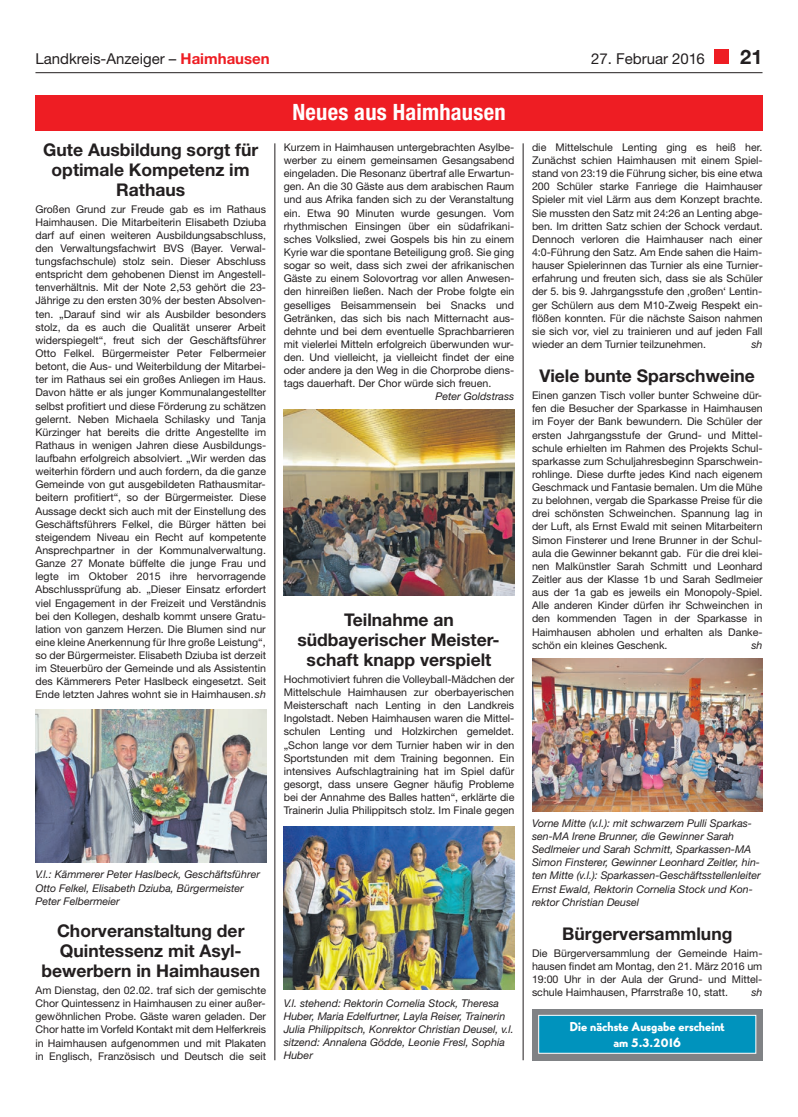
<style>
.page{position:relative;width:798px;height:1117px;background:#fff}
.page>*{position:absolute;margin:0;border:0;box-sizing:border-box;transform-origin:0 0}
.t1{font:700 condensed 22.5px "Helvetica Neue";letter-spacing:.01em;color:#fff}
.t2{font:700 20px "Helvetica Neue";color:#231f20}
.t3{font:700 17.5px/20px "Helvetica Neue";color:#231f20;text-align:center}
.t4{font:15px "Helvetica Neue";color:#231f20}
.t5{font:800 12.5px/15.9px "Bernhard Gothic BQ";color:#fff;text-align:center}
.t6{font:10.62px/13.1px "Helvetica Neue";color:#231f20;text-align:justify}
.t7{font:italic 10.62px/13.1px "Helvetica Neue";color:#231f20}
.s1{font-weight:700;color:#ee1d23}
.s2{font-style:italic}
</style>
<div class="page">
<div style="left:714px;top:50px;width:14px;height:14px;background:#ee1d23"></div>
<hr style="left:274px;top:143px;width:1px;height:916px;background:#231f20">
<hr style="left:522px;top:143px;width:1px;height:916px;background:#231f20">
<hr style="left:35px;top:72px;width:727px;height:1px;background:#231f20">
<div style="left:35px;top:96px;width:727px;height:35px;background:#ee1d23"></div>
<img style="left:35px;top:709px;width:231px;height:153px">
<img style="left:283px;top:409px;width:231px;height:186px">
<img style="left:283px;top:826px;width:231px;height:163px">
<img style="left:532px;top:658px;width:229px;height:153px">
<div style="left:531px;top:1008px;width:231px;height:51px;background:#808285"></div>
<div style="left:539px;top:1015px;width:216px;height:37px;background:#0093bd"></div>
<div style="left:538px;top:1014px;width:218px;height:39px;border:1px solid #fff"></div>
<h3 class="t4" style="left:35px;top:50px;width:236px">Landkreis-Anzeiger – <span class="s1">Haimhausen</span></h3>
<h3 class="t4" style="left:591px;top:50px;width:115px">27. Februar 2016</h3>
<h2 class="t2" style="left:740px;top:44px;width:24px">21</h2>
<h1 class="t1" style="left:292px;top:98px;width:214px">Neues aus Haimhausen</h1>
<h3 class="t3" style="left:43px;top:139px;width:216px">Gute Ausbildung sorgt für optimale Kompetenz im<br>Rathaus</h3>
<p class="t6" style="left:35px;top:202px;width:232px">Großen Grund zur Freude gab es im Rathaus Haimhausen. Die Mitarbeiterin Elisabeth Dziuba darf auf einen weiteren Ausbildungsabschluss, den Verwaltungsfachwirt BVS (Bayer. Verwal&shy;tungsfachschule) stolz sein. Dieser Abschluss entspricht dem gehobenen Dienst im Angestell&shy;tenverhältnis. Mit der Note 2,53 gehört die 23- Jährige zu den ersten 30% der besten Absolven&shy;ten. „Darauf sind wir als Ausbilder besonders stolz, da es auch die Qualität unserer Arbeit widerspiegelt“, freut sich der Geschäftsführer Otto Felkel. Bürgermeister Peter Felbermeier betont, die Aus- und Weiterbildung der Mitarbei&shy;ter im Rathaus sei ein großes Anliegen im Haus.<br>Davon hätte er als junger Kommunalangestellter selbst profitiert und diese Förderung zu schätzen gelernt. Neben Michaela Schilasky und Tanja Kürzinger hat bereits die dritte Angestellte im Rathaus in wenigen Jahren diese Ausbildungs&shy;laufbahn erfolgreich absolviert. „Wir werden das weiterhin fördern und auch fordern, da die ganze Gemeinde von gut ausgebildeten Rathausmitar&shy;beitern profitiert“, so der Bürgermeister. Diese Aussage deckt sich auch mit der Einstellung des Geschäftsführers Felkel, die Bürger hätten bei steigendem Niveau ein Recht auf kompetente Ansprechpartner in der Kommunalverwaltung.<br>Ganze 27 Monate büffelte die junge Frau und legte im Oktober 2015 ihre hervorragende Abschlussprüfung ab. „Dieser Einsatz erfordert viel Engagement in der Freizeit und Verständnis bei den Kollegen, deshalb kommt unsere Gratu&shy;lation von ganzem Herzen. Die Blumen sind nur eine kleine Anerkennung für Ihre große Leistung“, so der Bürgermeister. Elisabeth Dziuba ist derzeit im Steuerbüro der Gemeinde und als Assistentin des Kämmerers Peter Haslbeck eingesetzt. Seit Ende letzten Jahres wohnt sie in Haimhausen.<span class="s2">sh</span></p>
<p class="t6" style="left:531px;top:140px;width:232px">die Mittelschule Lenting ging es heiß her.<br>Zunächst schien Haimhausen mit einem Spiel&shy;stand von 23:19 die Führung sicher, bis eine etwa 200 Schüler starke Fanriege die Haimhauser Spieler mit viel Lärm aus dem Konzept brachte.<br>Sie mussten den Satz mit 24:26 an Lenting abge&shy;ben. Im dritten Satz schien der Schock verdaut.<br>Dennoch verloren die Haimhauser nach einer 4:0-Führung den Satz. Am Ende sahen die Haim&shy;hauser Spielerinnen das Turnier als eine Turnier&shy;erfahrung und freuten sich, dass sie als Schüler der 5. bis 9. Jahrgangsstufe den ‚großen‘ Lentin&shy;ger Schülern aus dem M10-Zweig Respekt ein&shy;flößen konnten. Für die nächste Saison nahmen sie sich vor, viel zu trainieren und auf jeden Fall wieder an dem Turnier teilzunehmen.</p>
<p class="t6" style="left:283px;top:140px;width:232px">Kurzem in Haimhausen untergebrachten Asylbe&shy;werber zu einem gemeinsamen Gesangsabend eingeladen. Die Resonanz übertraf alle Erwartun&shy;gen. An die 30 Gäste aus dem arabischen Raum und aus Afrika fanden sich zu der Veranstaltung ein. Etwa 90 Minuten wurde gesungen. Vom rhythmischen Einsingen über ein südafrikani&shy;sches Volkslied, zwei Gospels bis hin zu einem Kyrie war die spontane Beteiligung groß. Sie ging sogar so weit, dass sich zwei der afrikanischen Gäste zu einem Solovortrag vor allen Anwesen&shy;den hinreißen ließen. Nach der Probe folgte ein geselliges Beisammensein bei Snacks und Getränken, das sich bis nach Mitternacht aus&shy;dehnte und bei dem eventuelle Sprachbarrieren mit vielerlei Mitteln erfolgreich überwunden wur&shy;den. Und vielleicht, ja vielleicht findet der eine oder andere ja den Weg in die Chorprobe diens&shy;tags dauerhaft. Der Chor würde sich freuen.</p>
<p class="t7" style="left:435px;top:390px;width:80px">Peter Goldstrass</p>
<p class="t7" style="left:751px;top:337px;width:13px">sh</p>
<h3 class="t3" style="left:539px;top:366px;width:217px">Viele bunte Sparschweine</h3>
<p class="t6" style="left:531px;top:388px;width:232px">Einen ganzen Tisch voller bunter Schweine dür&shy;fen die Besucher der Sparkasse in Haimhausen im Foyer der Bank bewundern. Die Schüler der ersten Jahrgangsstufe der Grund- und Mittel&shy;schule erhielten im Rahmen des Projekts Schul - sparkasse zum Schuljahresbeginn Sparschwein&shy;rohlinge. Diese durfte jedes Kind nach eigenem Geschmack und Fantasie bemalen. Um die Mühe zu belohnen, vergab die Sparkasse Preise für die drei schönsten Schweinchen. Spannung lag in der Luft, als Ernst Ewald mit seinen Mitarbeitern Simon Finsterer und Irene Brunner in der Schul&shy;aula die Gewinner bekannt gab. Für die drei klei&shy;nen Malkünstler Sarah Schmitt und Leonhard Zeitler aus der Klasse 1b und Sarah Sedlmeier aus der 1a gab es jeweils ein Monopoly-Spiel.<br>Alle anderen Kinder dürfen ihr Schweinchen in den kommenden Tagen in der Sparkasse in Haimhausen abholen und erhalten als Danke&shy;schön ein kleines Geschenk.</p>
<h3 class="t3" style="left:297px;top:609px;width:204px">Teilnahme an südbayerischer Meister&shy;schaft knapp verspielt</h3>
<p class="t6" style="left:283px;top:672px;width:232px">Hochmotiviert fuhren die Volleyball-Mädchen der Mittelschule Haimhausen zur oberbayerischen Meisterschaft nach Lenting in den Landkreis Ingolstadt. Neben Haimhausen waren die Mittel&shy;schulen Lenting und Holzkirchen gemeldet. „Schon lange vor dem Turnier haben wir in den Sportstunden mit dem Training begonnen. Ein intensives Aufschlagtraining hat im Spiel dafür gesorgt, dass unsere Gegner häufig Probleme bei der Annahme des Balles hatten“, erklärte die Trainerin Julia Philippitsch stolz. Im Finale gegen</p>
<p class="t7" style="left:751px;top:638px;width:13px">sh</p>
<p class="t7" style="left:35px;top:867px;width:226px">V.l.: Kämmerer Peter Haslbeck, Geschäftsführer<br>Otto Felkel, Elisabeth Dziuba, Bürgermeister<br>Peter Felbermeier</p>
<h3 class="t3" style="left:41px;top:920px;width:220px">Chorveranstaltung der<br>Quintessenz mit Asyl - bewerbern in Haimhausen</h3>
<p class="t6" style="left:35px;top:983px;width:232px">Am Dienstag, den 02.02. traf sich der gemischte Chor Quintessenz in Haimhausen zu einer außer&shy;gewöhnlichen Probe. Gäste waren geladen. Der Chor hatte im Vorfeld Kontakt mit dem Helferkreis in Haimhausen aufgenommen und mit Plakaten in Englisch, Französisch und Deutsch die seit</p>
<p class="t7" style="left:283px;top:996px;width:231px">V.l. stehend: Rektorin Cornelia Stock, Theresa Huber, Maria Edelfurtner, Layla Reiser, Trainerin Julia Philippitsch, Konrektor Christian Deusel, v.l. sitzend: Annalena Gödde, Leonie Fresl, Sophia Huber</p>
<p class="t7" style="left:531px;top:816px;width:230px">Vorne Mitte (v.l.): mit schwarzem Pulli Sparkas&shy;sen-MA Irene Brunner, die Gewinner Sarah Sedlmeier und Sarah Schmitt, Sparkassen-MA Simon Finsterer, Gewinner Leonhard Zeitler, hin&shy;ten Mitte (v.l.): Sparkassen-Geschäftsstellenleiter Ernst Ewald, Rektorin Cornelia Stock und Kon&shy;rektor Christian Deusel</p>
<h3 class="t3" style="left:562px;top:923px;width:172px">Bürgerversammlung</h3>
<p class="t6" style="left:531px;top:946px;width:232px">Die Bürgerversammlung der Gemeinde Haim&shy;hausen findet am Montag, den 21. März 2016 um 19:00 Uhr in der Aula der Grund- und Mittel&shy;schule Haimhausen, Pfarrstraße 10, statt.</p>
<p class="t7" style="left:751px;top:985px;width:13px">sh</p>
<p class="t5" style="left:569px;top:1018px;width:156px">Die nächste Ausgabe erscheint am 5.3.2016</p>
</div>
